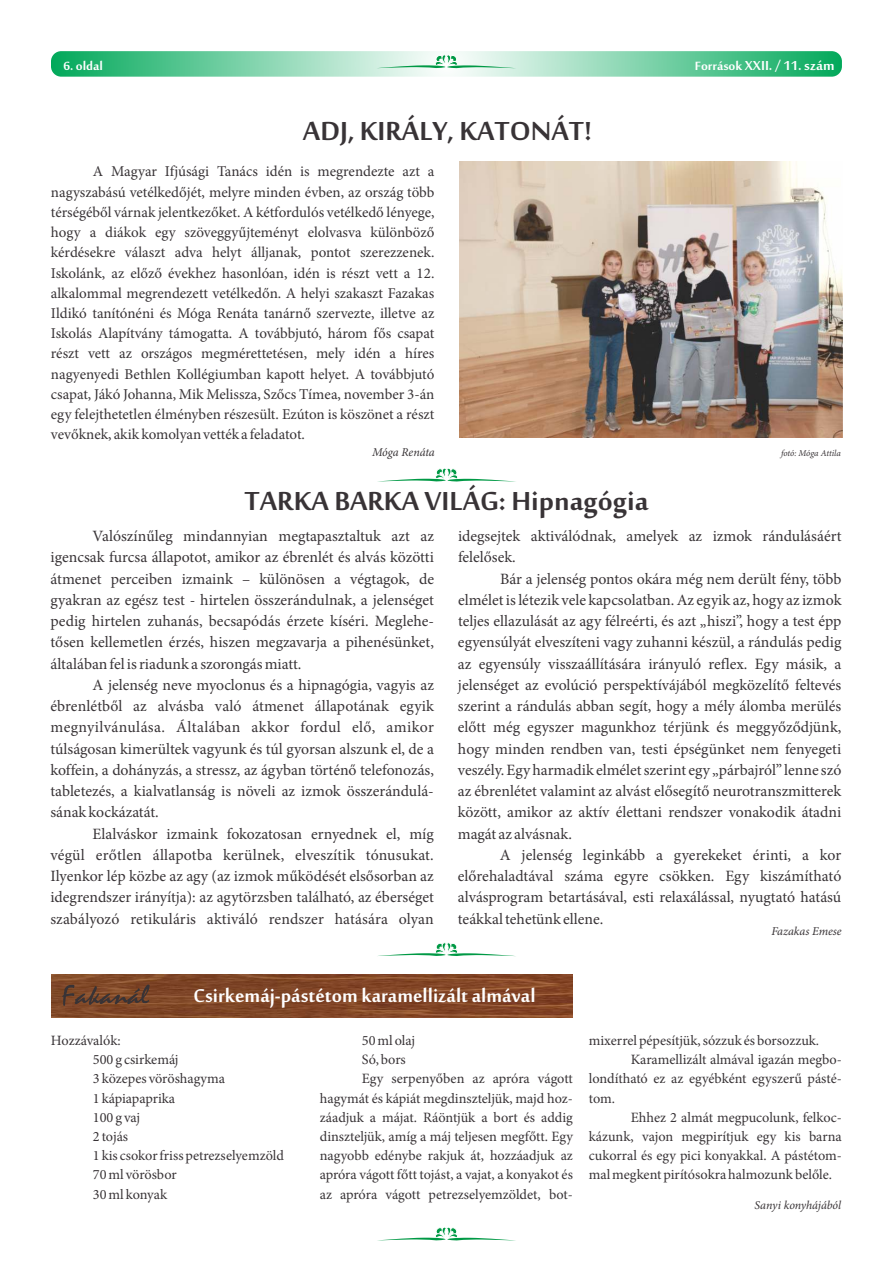
<style>
.page{position:relative;width:893px;height:1263px;background:#fff}
.page>*{position:absolute;margin:0;border:0;box-sizing:border-box;transform-origin:0 0}
.t1{font:700 36px "Sakkal Majalla";color:#383336}
.t2{font:700 25.5px "Sakkal Majalla";color:#fff;scale:.96 1}
.t3{font:700 18px "Sakkal Majalla";color:#fff}
.t4{font:700 16.5px "Sakkal Majalla";color:#fff}
.t5{font:15.75px "Minion Pro";color:#383336}
.t6{font:15.75px "Minion Pro";letter-spacing:.025em;color:#383336}
.t7{font:15px/20.2px "Minion Pro";color:#383336;text-align:justify}
.t8{font:14.25px "Minion Pro";color:#383336}
.t9{font:italic 12px "Minion Pro";letter-spacing:-.005em;color:#383336}
.t10{font:italic 9px "Minion Pro";letter-spacing:-.01em;color:#383336}
.s1{font-size:16.5px}
</style>
<div class="page">
<svg style="left:51px;top:51px;width:791px;height:26px;background:#78d0a6"></svg>
<svg style="left:376px;top:54px;width:140px;height:14px"></svg>
<svg style="left:383px;top:1227px;width:126px;height:13px"></svg>
<svg style="left:378px;top:942px;width:136px;height:14px"></svg>
<svg style="left:377px;top:468px;width:139px;height:14px"></svg>
<img style="left:51px;top:974px;width:521px;height:43px">
<svg style="left:62px;top:984px;width:88px;height:22px;background:#6f442c"></svg>
<img style="left:459px;top:162px;width:383px;height:276px">
<p class="t4" style="left:63px;top:58px;width:41px">6. oldal</p>
<p class="t3" style="left:695px;top:57px;width:141px"><span class="s1">Források</span> XXII. / 11. szám</p>
<h1 class="t1" style="left:303px;top:115px;width:291px">ADJ, KIRÁLY, KATONÁT!</h1>
<p class="t7" style="left:51px;top:163px;width:385px;text-indent:42px">A Magyar Ifjúsági Tanács idén is megrendezte azt a nagyszabású vetélkedőjét, melyre minden évben, az ország több térségéből várnak jelentkezőket. A kétfordulós vetélkedő lényege, hogy a diákok egy szöveggyűjteményt elolvasva különböző kérdésekre választ adva helyt álljanak, pontot szerezzenek.<br>Iskolánk, az előző évekhez hasonlóan, idén is részt vett a 12. alkalommal megrendezett vetélkedőn. A helyi szakaszt Fazakas Ildikó tanítónéni és Móga Renáta tanárnő szervezte, illetve az Iskolás Alapítvány támogatta. A továbbjutó, három fős csapat részt vett az országos megmérettetésen, mely idén a híres nagyenyedi Bethlen Kollégiumban kapott helyet. A továbbjutó csapat, Jákó Johanna, Mik Melissza, Szőcs Tímea, november 3-án egy felejthetetlen élményben részesült. Ezúton is köszönet a részt vevőknek, akik komolyan vették a feladatot.</p>
<p class="t9" style="left:372px;top:448px;width:64px">Móga Renáta</p>
<p class="t10" style="left:781px;top:450px;width:61px">fotó: Móga Attila</p>
<h1 class="t1" style="left:245px;top:485px;width:406px">TARKA BARKA VILÁG: Hipnagógia</h1>
<p class="t5" style="left:93px;top:530px;width:343px">Valószínűleg mindannyian megtapasztaltuk azt az</p>
<p class="t5" style="left:458px;top:530px;width:385px">idegsejtek aktiválódnak, amelyek az izmok rándulásáért</p>
<p class="t5" style="left:51px;top:551px;width:385px">igencsak furcsa állapotot, amikor az ébrenlét és alvás közötti</p>
<p class="t5" style="left:458px;top:551px;width:59px">felelősek.</p>
<p class="t5" style="left:51px;top:572px;width:385px">átmenet perceiben izmaink – különösen a végtagok, de</p>
<p class="t5" style="left:500px;top:572px;width:343px">Bár a jelenség pontos okára még nem derült fény, több</p>
<p class="t5" style="left:51px;top:593px;width:385px">gyakran az egész test - hirtelen összerándulnak, a jelenséget</p>
<p class="t5" style="left:458px;top:593px;width:385px">elmélet is létezik vele kapcsolatban. Az egyik az, hogy az izmok</p>
<p class="t5" style="left:51px;top:615px;width:385px">pedig hirtelen zuhanás, becsapódás érzete kíséri. Meglehe-</p>
<p class="t5" style="left:458px;top:615px;width:385px">teljes ellazulását az agy félreérti, és azt „hiszi”, hogy a test épp</p>
<p class="t5" style="left:51px;top:636px;width:385px">tősen kellemetlen érzés, hiszen megzavarja a pihenésünket,</p>
<p class="t5" style="left:458px;top:636px;width:385px">egyensúlyát elveszíteni vagy zuhanni készül, a rándulás pedig</p>
<p class="t5" style="left:51px;top:657px;width:253px">általában fel is riadunk a szorongás miatt.</p>
<p class="t5" style="left:458px;top:657px;width:385px">az egyensúly visszaállítására irányuló reflex. Egy másik, a</p>
<p class="t5" style="left:92px;top:678px;width:343px">A jelenség neve myoclonus és a hipnagógia, vagyis az</p>
<p class="t5" style="left:458px;top:678px;width:385px">jelenséget az evolúció perspektívájából megközelítő feltevés</p>
<p class="t5" style="left:50px;top:700px;width:385px">ébrenlétből az alvásba való átmenet állapotának egyik</p>
<p class="t5" style="left:458px;top:700px;width:385px">szerint a rándulás abban segít, hogy a mély álomba merülés</p>
<p class="t6" style="left:50px;top:721px;width:385px">megnyilvánulása. Általában akkor fordul elő, amikor</p>
<p class="t5" style="left:458px;top:721px;width:385px">előtt még egyszer magunkhoz térjünk és meggyőződjünk,</p>
<p class="t5" style="left:50px;top:742px;width:385px">túlságosan kimerültek vagyunk és túl gyorsan alszunk el, de a</p>
<p class="t5" style="left:458px;top:742px;width:385px">hogy minden rendben van, testi épségünket nem fenyegeti</p>
<p class="t5" style="left:50px;top:763px;width:385px">koffein, a dohányzás, a stressz, az ágyban történő telefonozás,</p>
<p class="t5" style="left:458px;top:763px;width:385px">veszély. Egy harmadik elmélet szerint egy „párbajról” lenne szó</p>
<p class="t5" style="left:50px;top:785px;width:385px">tabletezés, a kialvatlanság is növeli az izmok összerándulá-</p>
<p class="t5" style="left:458px;top:785px;width:385px">az ébrenlétet valamint az alvást elősegítő neurotranszmitterek</p>
<p class="t5" style="left:50px;top:806px;width:110px">sának kockázatát.</p>
<p class="t5" style="left:458px;top:806px;width:385px">között, amikor az aktív élettani rendszer vonakodik átadni</p>
<p class="t5" style="left:92px;top:827px;width:343px">Elalváskor izmaink fokozatosan ernyednek el, míg</p>
<p class="t5" style="left:458px;top:827px;width:116px">magát az alvásnak.</p>
<p class="t5" style="left:50px;top:848px;width:385px">végül erőtlen állapotba kerülnek, elveszítik tónusukat.</p>
<p class="t5" style="left:500px;top:848px;width:343px">A jelenség leginkább a gyerekeket érinti, a kor</p>
<p class="t5" style="left:50px;top:870px;width:385px">Ilyenkor lép közbe az agy (az izmok működését elsősorban az</p>
<p class="t5" style="left:458px;top:870px;width:385px">előrehaladtával száma egyre csökken. Egy kiszámítható</p>
<p class="t5" style="left:50px;top:891px;width:385px">idegrendszer irányítja): az agytörzsben található, az éberséget</p>
<p class="t5" style="left:458px;top:891px;width:385px">alvásprogram betartásával, esti relaxálással, nyugtató hatású</p>
<p class="t5" style="left:50px;top:912px;width:385px">szabályozó retikuláris aktiváló rendszer hatására olyan</p>
<p class="t5" style="left:458px;top:912px;width:147px">teákkal tehetünk ellene.</p>
<p class="t9" style="left:771px;top:926px;width:72px">Fazakas Emese</p>
<h2 class="t2" style="left:193px;top:985px;width:358px">Csirkemáj-pástétom karamellizált almával</h2>
<p class="t8" style="left:51px;top:1034px;width:71px">Hozzávalók:</p>
<p class="t8" style="left:362px;top:1034px;width:55px">50 ml olaj</p>
<p class="t8" style="left:589px;top:1034px;width:232px">mixerrel pépesítjük, sózzuk és borsozzuk.</p>
<p class="t8" style="left:93px;top:1054px;width:87px">500 g csirkemáj</p>
<p class="t8" style="left:362px;top:1054px;width:45px">Só, bors</p>
<p class="t8" style="left:631px;top:1054px;width:213px">Karamellizált almával igazán megbo-</p>
<p class="t8" style="left:93px;top:1073px;width:134px">3 közepes vöröshagyma</p>
<p class="t8" style="left:362px;top:1073px;width:481px">Egy serpenyőben az apróra vágott londítható ez az egyébként egyszerű pásté-</p>
<p class="t8" style="left:93px;top:1092px;width:84px">1 kápiapaprika</p>
<p class="t8" style="left:320px;top:1092px;width:297px">hagymát és kápiát megdinszteljük, majd hoz- tom.</p>
<p class="t8" style="left:93px;top:1111px;width:49px">100 g vaj</p>
<p class="t8" style="left:320px;top:1111px;width:255px">záadjuk a májat. Ráöntjük a bort és addig</p>
<p class="t8" style="left:631px;top:1111px;width:213px">Ehhez 2 almát megpucolunk, felkoc-</p>
<p class="t8" style="left:93px;top:1131px;width:37px">2 tojás</p>
<p class="t8" style="left:320px;top:1131px;width:524px">dinszteljük, amíg a máj teljesen megfőtt. Egy kázunk, vajon megpirítjuk egy kis barna</p>
<p class="t8" style="left:93px;top:1150px;width:193px">1 kis csokor friss petrezselyemzöld</p>
<p class="t8" style="left:320px;top:1150px;width:523px">nagyobb edénybe rakjuk át, hozzáadjuk az cukorral és egy pici konyakkal. A pástétom-</p>
<p class="t8" style="left:93px;top:1169px;width:85px">70 ml vörösbor</p>
<p class="t8" style="left:320px;top:1169px;width:514px">apróra vágott főtt tojást, a vajat, a konyakot és mal megkent pirítósokra halmozunk belőle.</p>
<p class="t8" style="left:93px;top:1188px;width:76px">30 ml konyak</p>
<p class="t8" style="left:320px;top:1188px;width:255px">az apróra vágott petrezselyemzöldet, bot-</p>
<p class="t9" style="left:755px;top:1200px;width:88px">Sanyi konyhájából</p>
</div>
